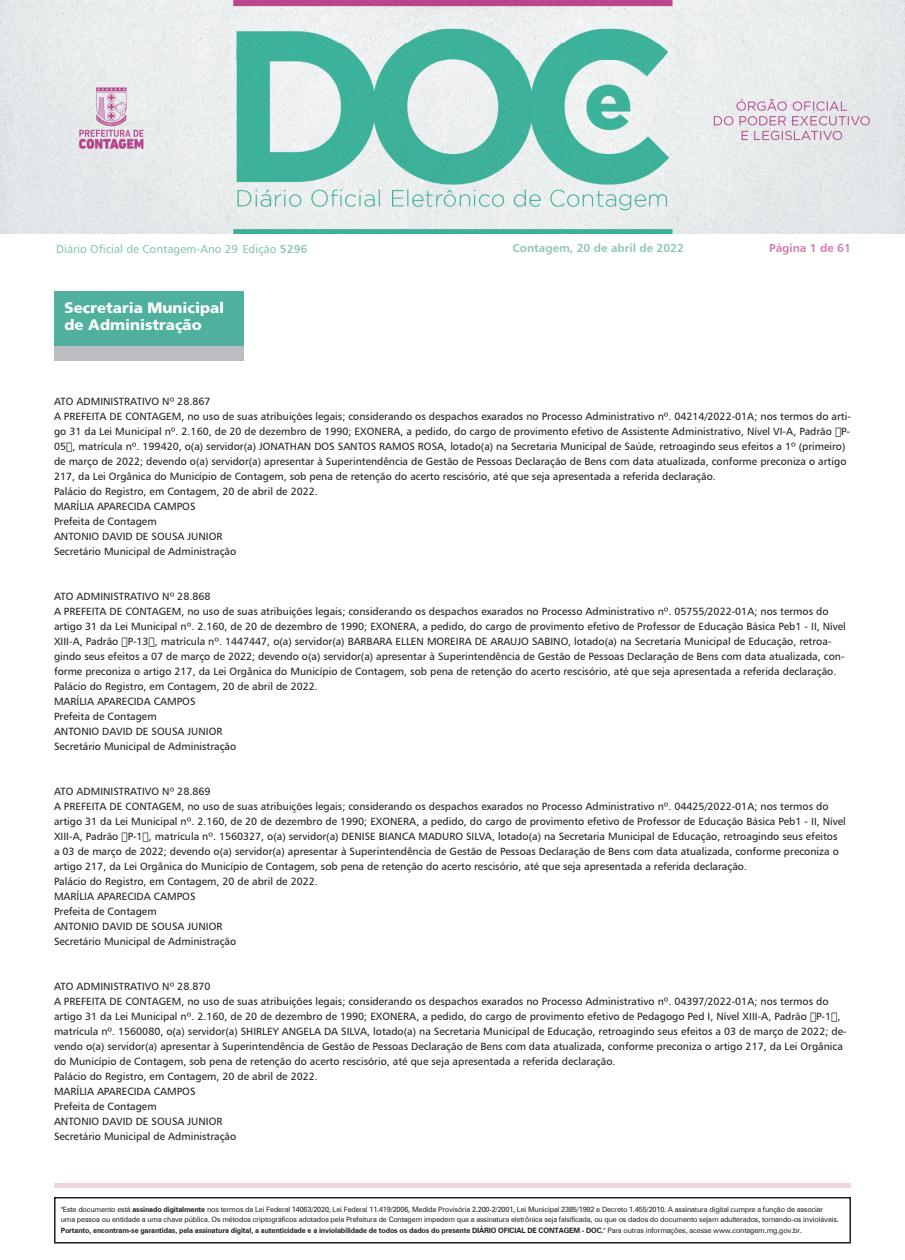
<style>
.page{position:relative;width:905px;height:1260px;background:#fff}
.page>*{position:absolute;margin:0;border:0;box-sizing:border-box;transform-origin:0 0}
.t1{font:900 15px/16.5px "Frutiger";color:#fff}
.t2{font:11.55px "Humanist 777 BT Roman B";color:#89c5b5}
.t3{font:11.55px "Humanist 777 BT Bold B";color:#89c5b5}
.t4{font:11.55px "Humanist 777 BT Bold B";color:#d379a7}
.t5{font:10.5px/15px "Humanist 777 BT Roman B";color:#231f20}
.t6{font:7.35px/10.5px "Zurich BT";letter-spacing:-.02em;color:#231f20}
.s1{font-family:"Humanist 777 BT Bold B"}
.s2{font-weight:700}
</style>
<div class="page">
<hr style="left:55px;top:1184px;width:795px;height:4px;background:#efd5e2">
<div style="left:54px;top:1197px;width:796px;height:47px;border:2px solid #231f20"></div>
<div style="left:54px;top:292px;width:189px;height:56px;background:#4fb19d"></div>
<div style="left:54px;top:346px;width:189px;height:14px;background:#bcbdc0"></div>
<img style="left:0;top:0;width:904px;height:234px">
<img style="left:155px;top:29px;width:695px;height:14px">
<img style="left:510px;top:48px;width:170px;height:11px">
<img style="left:770px;top:47px;width:80px;height:11px">
<img style="left:156px;top:48px;width:226px;height:11px">
<div style="left:54px;top:25px;width:78px;height:32px;background:#eaedee"></div>
<p class="t2" style="left:56px;top:242px;width:253px">Diário Oficial de Contagem-Ano 29 Edição <span class="s1">5296</span></p>
<p class="t3" style="left:512px;top:241px;width:173px">Contagem, 20 de abril de 2022</p>
<p class="t4" style="left:769px;top:241px;width:83px">Página 1 de 61</p>
<h1 class="t1" style="left:64px;top:300px;width:161px">Secretaria Municipal de Administração</h1>
<p class="t5" style="left:54px;top:394px;width:798px">ATO ADMINISTRATIVO Nº 28.867<br>A PREFEITA DE CONTAGEM, no uso de suas atribuições legais; considerando os despachos exarados no Processo Administrativo nº. 04214/2022-01A; nos termos do arti&shy;go 31 da Lei Municipal nº. 2.160, de 20 de dezembro de 1990; EXONERA, a pedido, do cargo de provimento efetivo de Assistente Administrativo, Nível VI-A, Padrão ĐP-05Đ, matrícula nº. 199420, o(a) servidor(a) JONATHAN DOS SANTOS RAMOS ROSA, lotado(a) na Secretaria Municipal de Saúde, retroagindo seus efeitos a 1º (primeiro) de março de 2022; devendo o(a) servidor(a) apresentar à Superintendência de Gestão de Pessoas Declaração de Bens com data atualizada, conforme preconiza o artigo 217, da Lei Orgânica do Município de Contagem, sob pena de retenção do acerto rescisório, até que seja apresentada a referida declaração.<br>Palácio do Registro, em Contagem, 20 de abril de 2022.<br>MARÍLIA APARECIDA CAMPOS<br>Prefeita de Contagem<br>ANTONIO DAVID DE SOUSA JUNIOR<br>Secretário Municipal de Administração</p>
<p class="t5" style="left:54px;top:589px;width:793px">ATO ADMINISTRATIVO Nº 28.868<br>A PREFEITA DE CONTAGEM, no uso de suas atribuições legais; considerando os despachos exarados no Processo Administrativo nº. 05755/2022-01A; nos termos do artigo 31 da Lei Municipal nº. 2.160, de 20 de dezembro de 1990; EXONERA, a pedido, do cargo de provimento efetivo de Professor de Educação Básica Peb1 - II, Nível XIII-A, Padrão ĐP-13Đ, matrícula nº. 1447447, o(a) servidor(a) BARBARA ELLEN MOREIRA DE ARAUJO SABINO, lotado(a) na Secretaria Municipal de Educação, retroa&shy;gindo seus efeitos a 07 de março de 2022; devendo o(a) servidor(a) apresentar à Superintendência de Gestão de Pessoas Declaração de Bens com data atualizada, con&shy;forme preconiza o artigo 217, da Lei Orgânica do Município de Contagem, sob pena de retenção do acerto rescisório, até que seja apresentada a referida declaração.<br>Palácio do Registro, em Contagem, 20 de abril de 2022.<br>MARÍLIA APARECIDA CAMPOS<br>Prefeita de Contagem<br>ANTONIO DAVID DE SOUSA JUNIOR<br>Secretário Municipal de Administração</p>
<p class="t5" style="left:54px;top:784px;width:793px">ATO ADMINISTRATIVO Nº 28.869<br>A PREFEITA DE CONTAGEM, no uso de suas atribuições legais; considerando os despachos exarados no Processo Administrativo nº. 04425/2022-01A; nos termos do artigo 31 da Lei Municipal nº. 2.160, de 20 de dezembro de 1990; EXONERA, a pedido, do cargo de provimento efetivo de Professor de Educação Básica Peb1 - II, Nível XIII-A, Padrão ĐP-1Đ, matrícula nº. 1560327, o(a) servidor(a) DENISE BIANCA MADURO SILVA, lotado(a) na Secretaria Municipal de Educação, retroagindo seus efeitos<br>a 03 de março de 2022; devendo o(a) servidor(a) apresentar à Superintendência de Gestão de Pessoas Declaração de Bens com data atualizada, conforme preconiza o artigo 217, da Lei Orgânica do Município de Contagem, sob pena de retenção do acerto rescisório, até que seja apresentada a referida declaração.<br>Palácio do Registro, em Contagem, 20 de abril de 2022.<br>MARÍLIA APARECIDA CAMPOS<br>Prefeita de Contagem<br>ANTONIO DAVID DE SOUSA JUNIOR<br>Secretário Municipal de Administração</p>
<p class="t5" style="left:54px;top:979px;width:794px">ATO ADMINISTRATIVO Nº 28.870<br>A PREFEITA DE CONTAGEM, no uso de suas atribuições legais; considerando os despachos exarados no Processo Administrativo nº. 04397/2022-01A; nos termos do artigo 31 da Lei Municipal nº. 2.160, de 20 de dezembro de 1990; EXONERA, a pedido, do cargo de provimento efetivo de Pedagogo Ped I, Nível XIII-A, Padrão ĐP-1Đ, matrícula nº. 1560080, o(a) servidor(a) SHIRLEY ANGELA DA SILVA, lotado(a) na Secretaria Municipal de Educação, retroagindo seus efeitos a 03 de março de 2022; de&shy;vendo o(a) servidor(a) apresentar à Superintendência de Gestão de Pessoas Declaração de Bens com data atualizada, conforme preconiza o artigo 217, da Lei Orgânica do Município de Contagem, sob pena de retenção do acerto rescisório, até que seja apresentada a referida declaração.<br>Palácio do Registro, em Contagem, 20 de abril de 2022.<br>MARÍLIA APARECIDA CAMPOS<br>Prefeita de Contagem<br>ANTONIO DAVID DE SOUSA JUNIOR<br>Secretário Municipal de Administração</p>
<p class="t6" style="left:61px;top:1204px;width:779px">"Este documento está <span class="s2">assinado digitalmente</span> nos termos da Lei Federal 14063/2020, Lei Federal 11.419/2006, Medida Provisória 2.200-2/2001, Lei Municipal 2385/1992 e Decreto 1.455/2010. A assinatura digital cumpre a função de associar uma pessoa ou entidade a uma chave pública. Os métodos criptográficos adotados pela Prefeitura de Contagem impedem que a assinatura eletrônica seja falsificada, ou que os dados do documento sejam adulterados, tornando-os invioláveis.<br><span class="s2">Portanto, encontram-se garantidas, pela assinatura digital, a autenticidade e a inviolabilidade de todos os dados do presente DIÁRIO OFICIAL DE CONTAGEM - DOC.</span>" Para outras informações, acesse www.contagem.mg.gov.br.</p>
</div>
